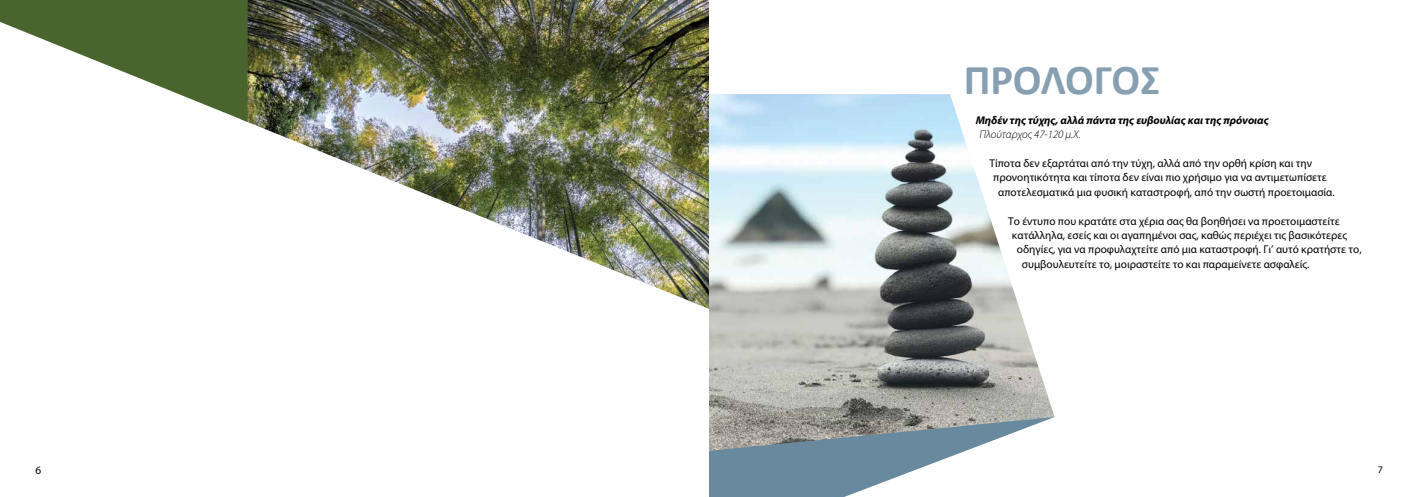
<style>
.page{position:relative;width:1418px;height:497px;background:#fff}
.page>*{position:absolute;margin:0;border:0;box-sizing:border-box;transform-origin:0 0}
.t1{font:700 42.5px "Calibri";color:#68899e}
.t2{font:11.25px "Myriad Pro";color:#000}
.t3{font:italic 700 11.25px "Myriad Pro";color:#000}
.t4{font:italic 300 11.25px "Myriad Pro";color:#000}
.t5{font:10px "Myriad Pro";color:#000}
</style>
<div class="page">
<img style="left:709px;top:94px;width:345px;height:322px">
<svg style="left:709px;top:416px;width:345px;height:80px"></svg>
<img style="left:248px;top:0;width:461px;height:308px">
<svg style="left:0;top:0;width:248px;height:122px;fill:#4a642e"></svg>
<h1 class="t1" style="left:963px;top:52px;width:198px">ΠΡΟΛΟΓΟΣ</h1>
<p class="t3" style="left:975px;top:114px;width:294px">Μηδέν της τύχης, αλλά πάντα της ευβουλίας και της πρόνοιας</p>
<p class="t4" style="left:979px;top:128px;width:103px">Πλούταρχος 47-120 μ.Χ.</p>
<p class="t2" style="left:989px;top:157px;width:324px">Τίποτα δεν εξαρτάται από την τύχη, αλλά από την ορθή κρίση και την</p>
<p class="t2" style="left:993px;top:171px;width:335px">προνοητικότητα και τίποτα δεν είναι πιο χρήσιμο για να αντιμετωπίσετε</p>
<p class="t2" style="left:998px;top:186px;width:338px">αποτελεσματικά μια φυσική καταστροφή, από την σωστή προετοιμασία.</p>
<p class="t2" style="left:1008px;top:214px;width:333px">Το έντυπο που κρατάτε στα χέρια σας θα βοηθήσει να προετοιμαστείτε</p>
<p class="t2" style="left:1011px;top:229px;width:337px">κατάλληλα, εσείς και οι αγαπημένοι σας, καθώς περιέχει τις βασικότερες</p>
<p class="t2" style="left:1016px;top:243px;width:346px">οδηγίες, για να προφυλαχτείτε από μια καταστροφή. Γι’ αυτό κρατήστε το,</p>
<p class="t2" style="left:1021px;top:257px;width:289px">συμβουλευτείτε το, μοιραστείτε το και παραμείνετε ασφαλείς.</p>
<p class="t2" style="left:35px;top:463px;width:7px">6</p>
<p class="t5" style="left:1377px;top:463px;width:7px">7</p>
</div>
